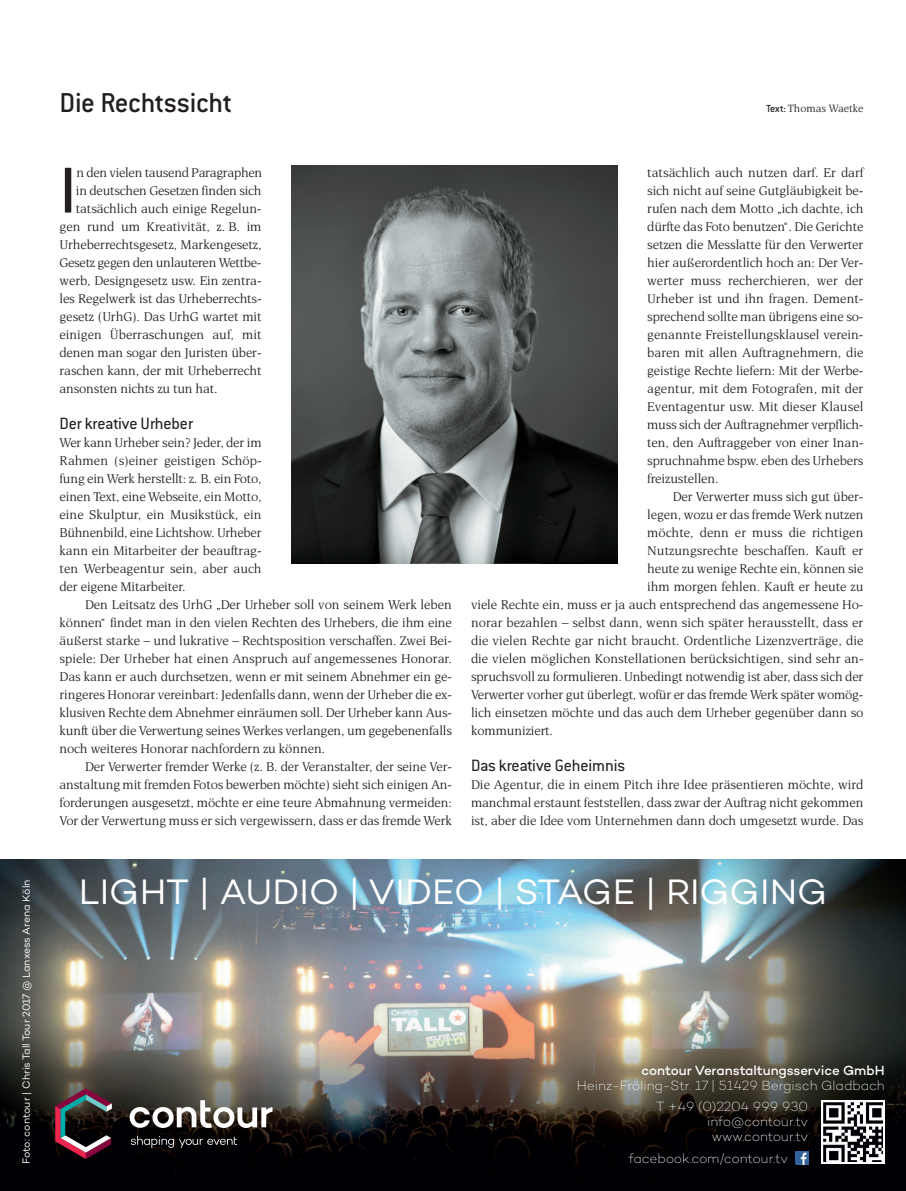
<style>
.page{position:relative;width:906px;height:1191px;background:#fff}
.page>*{position:absolute;margin:0;border:0;box-sizing:border-box;transform-origin:0 0}
.t1{font:500 71.1px "Conduit ITC";color:#231f20}
.t2{font:36px "Campton";color:#fff}
.t3{font:500 30px "Conduit ITC";letter-spacing:-.015em;color:#231f20}
.t4{font:18px "Conduit ITC Pro";letter-spacing:-.005em;color:#231f20}
.t5{font:13.5px/18px "Esperanto";letter-spacing:-.005em;color:#231f20;text-align:justify}
.t6{font:200 13.5px/21px "Campton";letter-spacing:-.005em;color:#fff;text-align:center}
.t7{font:500 13.5px "Campton";color:#fff}
.t8{font:11.25px "Esperanto";color:#231f20}
.t9{font:10.5px "Campton";letter-spacing:-.005em;color:#fff}
.s1{font-family:"Conduit ITC Pro";font-weight:500}
</style>
<div class="page">
<img style="left:291px;top:165px;width:326px;height:398px">
<img style="left:0;top:859px;width:906px;height:332px">
<svg style="left:130px;top:1100px;width:142px;height:28px"></svg>
<svg style="left:131px;top:1135px;width:106px;height:13px"></svg>
<svg style="left:55px;top:1088px;width:57px;height:71px;background:#49333b"></svg>
<div style="left:821px;top:1100px;width:63px;height:64px;background:#fff"></div>
<img style="left:823px;top:1102px;width:59px;height:60px">
<svg style="left:795px;top:1151px;width:13px;height:13px"></svg>
<p class="t9" style="left:20px;top:1164px;width:286px;rotate:-90deg">Foto: contour | Chris Tall Tour 2017 @ Lanxess Arena Köln</p>
<h3 class="t3" style="left:60px;top:93px;width:174px">Die Rechtssicht</h3>
<p class="t8" style="left:766px;top:104px;width:98px"><span class="s1">Text:</span> Thomas Waetke</p>
<h1 class="t1" style="left:60px;top:165px;width:19px">I</h1>
<p class="t5" style="left:77px;top:164px;width:187px">n den vielen tausend Paragraphen</p>
<p class="t5" style="left:76px;top:182px;width:187px">in deutschen Gesetzen finden sich</p>
<p class="t5" style="left:76px;top:200px;width:187px">tatsächlich auch einige Regelun-</p>
<p class="t5" style="left:60px;top:218px;width:203px">gen rund um Kreativität, z. B. im</p>
<p class="t5" style="left:60px;top:236px;width:203px">Urheberrechtsgesetz, Markengesetz,</p>
<p class="t5" style="left:60px;top:254px;width:203px">Gesetz gegen den unlauteren Wettbe-</p>
<p class="t5" style="left:60px;top:272px;width:203px">werb, Designgesetz usw. Ein zentra-</p>
<p class="t5" style="left:60px;top:290px;width:203px">les Regelwerk ist das Urheberrechts-</p>
<p class="t5" style="left:60px;top:308px;width:203px">gesetz (UrhG). Das UrhG wartet mit</p>
<p class="t5" style="left:60px;top:326px;width:203px">einigen Überraschungen auf, mit</p>
<p class="t5" style="left:60px;top:344px;width:203px">denen man sogar den Juristen über-</p>
<p class="t5" style="left:60px;top:362px;width:203px">raschen kann, der mit Urheberrecht</p>
<p class="t5" style="left:60px;top:380px;width:159px">ansonsten nichts zu tun hat.</p>
<h3 class="t4" style="left:60px;top:417px;width:135px">Der kreative Urheber</h3>
<p class="t5" style="left:60px;top:434px;width:203px">Wer kann Urheber sein? Jeder, der im Rahmen (s)einer geistigen Schöp&shy;fung ein Werk herstellt: z. B. ein Foto, einen Text, eine Webseite, ein Motto, eine Skulptur, ein Musikstück, ein Bühnenbild, eine Lichtshow. Urheber kann ein Mitarbeiter der beauftrag&shy;ten Werbeagentur sein, aber auch der eigene Mitarbeiter.</p>
<p class="t5" style="left:60px;top:596px;width:394px;text-indent:26px">Den Leitsatz des UrhG „Der Urheber soll von seinem Werk leben können“ findet man in den vielen Rechten des Urhebers, die ihm eine äußerst starke – und lukrative – Rechtsposition verschaffen. Zwei Bei&shy;spiele: Der Urheber hat einen Anspruch auf angemessenes Honorar.<br>Das kann er auch durchsetzen, wenn er mit seinem Abnehmer ein ge&shy;ringeres Honorar vereinbart: Jedenfalls dann, wenn der Urheber die ex&shy;klusiven Rechte dem Abnehmer einräumen soll. Der Urheber kann Aus&shy;kunft über die Verwertung seines Werkes verlangen, um gegebenenfalls noch weiteres Honorar nachfordern zu können.</p>
<p class="t5" style="left:60px;top:758px;width:394px;text-indent:26px">Der Verwerter fremder Werke (z. B. der Veranstalter, der seine Ver&shy;anstaltung mit fremden Fotos bewerben möchte) sieht sich einigen An&shy;forderungen ausgesetzt, möchte er eine teure Abmahnung vermeiden:<br>Vor der Verwertung muss er sich vergewissern, dass er das fremde Werk</p>
<p class="t5" style="left:647px;top:164px;width:218px">tatsächlich auch nutzen darf. Er darf sich nicht auf seine Gutgläubigkeit be&shy;rufen nach dem Motto „ich dachte, ich dürfte das Foto benutzen“. Die Gerichte setzen die Messlatte für den Verwerter hier außerordentlich hoch an: Der Ver&shy;werter muss recherchieren, wer der Urheber ist und ihn fragen. Dement&shy;sprechend sollte man übrigens eine so&shy;genannte Freistellungsklausel verein&shy;baren mit allen Auftragnehmern, die geistige Rechte liefern: Mit der Werbe&shy;agentur, mit dem Fotografen, mit der Eventagentur usw. Mit dieser Klausel muss sich der Auftragnehmer verpflich&shy;ten, den Auftraggeber von einer Inan&shy;spruchnahme bspw. eben des Urhebers freizustellen.</p>
<p class="t5" style="left:673px;top:488px;width:192px">Der Verwerter muss sich gut über-</p>
<p class="t5" style="left:647px;top:506px;width:218px">legen, wozu er das fremde Werk nutzen</p>
<p class="t5" style="left:647px;top:524px;width:218px">möchte, denn er muss die richtigen</p>
<p class="t5" style="left:647px;top:542px;width:218px">Nutzungsrechte beschaffen. Kauft er</p>
<p class="t5" style="left:647px;top:560px;width:218px">heute zu wenige Rechte ein, können sie</p>
<p class="t5" style="left:647px;top:578px;width:218px">ihm morgen fehlen. Kauft er heute zu</p>
<p class="t5" style="left:471px;top:596px;width:394px">viele Rechte ein, muss er ja auch entsprechend das angemessene Ho-</p>
<p class="t5" style="left:471px;top:614px;width:394px">norar bezahlen – selbst dann, wenn sich später herausstellt, dass er</p>
<p class="t5" style="left:471px;top:632px;width:394px">die vielen Rechte gar nicht braucht. Ordentliche Lizenzverträge, die</p>
<p class="t5" style="left:471px;top:650px;width:394px">die vielen möglichen Konstellationen berücksichtigen, sind sehr an-</p>
<p class="t5" style="left:471px;top:668px;width:394px">spruchsvoll zu formulieren. Unbedingt notwendig ist aber, dass sich der</p>
<p class="t5" style="left:471px;top:686px;width:394px">Verwerter vorher gut überlegt, wofür er das fremde Werk später womög-</p>
<p class="t5" style="left:471px;top:704px;width:394px">lich einsetzen möchte und das auch dem Urheber gegenüber dann so</p>
<p class="t5" style="left:471px;top:722px;width:83px">kommuniziert.</p>
<h3 class="t4" style="left:471px;top:759px;width:155px">Das kreative Geheimnis</h3>
<p class="t5" style="left:471px;top:776px;width:394px">Die Agentur, die in einem Pitch ihre Idee präsentieren möchte, wird manchmal erstaunt feststellen, dass zwar der Auftrag nicht gekommen ist, aber die Idee vom Unternehmen dann doch umgesetzt wurde. Das</p>
<h2 class="t2" style="left:79px;top:870px;width:749px">LIGHT | AUDIO | VIDEO | STAGE | RIGGING</h2>
<p class="t7" style="left:641px;top:1062px;width:245px">contour Veranstaltungsservice GmbH</p>
<p class="t6" style="left:577px;top:1076px;width:309px">Heinz-Fröling-Str. 17 | 51429 Bergisch Gladbach<br>T +49 (0)2204 999 930</p>
<p class="t6" style="left:707px;top:1115px;width:103px;line-height:15px">info@contour.tv www.contour.tv</p>
<p class="t6" style="left:629px;top:1149px;width:161px">facebook.com/contour.tv</p>
</div>
